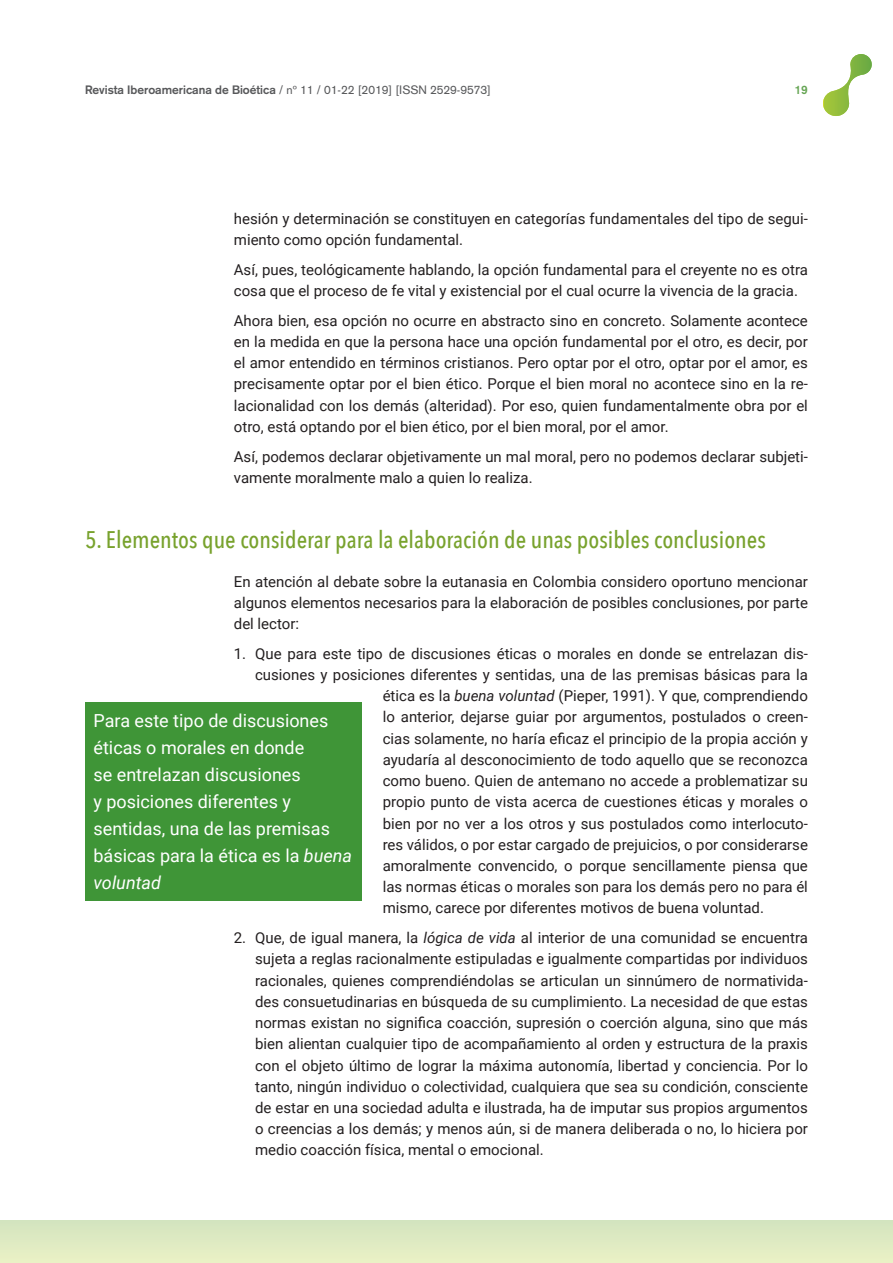
<style>
.page{position:relative;width:893px;height:1263px;background:#fff}
.page>*{position:absolute;margin:0;border:0;box-sizing:border-box;transform-origin:0 0}
.t1{font:500 24px "Avenir Next Condensed";color:#78a22d}
.t2{font:18px/27px "Roboto";color:#fff}
.t3{font:15px/21.3px "Roboto";color:#231f20}
.t4{font:12px "Akzidenz Grotesk";color:#57585a}
.t5{font:700 12px "Akzidenz Grotesk";color:#66a554}
.s1{font-weight:700}
.s2{font-style:italic}
</style>
<div class="page">
<div style="left:0;top:1220px;width:893px;height:43px;background:#deeac2"></div>
<svg style="left:823px;top:54px;width:49px;height:62px"></svg>
<div style="left:85px;top:702px;width:276px;height:198px;background:#3f9537"></div>
<p class="t4" style="left:85px;top:83px;width:407px"><span class="s1">Revista Iberoamericana de Bioética</span> / nº 11 / 01-22 [2019] [ISSN 2529-9573]</p>
<p class="t5" style="left:795px;top:83px;width:15px">19</p>
<p class="t3" style="left:234px;top:207px;width:576px">hesión y determinación se constituyen en categorías fundamentales del tipo de segui&shy;miento como opción fundamental.</p>
<p class="t3" style="left:234px;top:258px;width:576px">Así, pues, teológicamente hablando, la opción fundamental para el creyente no es otra cosa que el proceso de fe vital y existencial por el cual ocurre la vivencia de la gracia.</p>
<p class="t3" style="left:234px;top:309px;width:576px;text-align:justify">Ahora bien, esa opción no ocurre en abstracto sino en concreto. Solamente acontece en la medida en que la persona hace una opción fundamental por el otro, es decir, por el amor entendido en términos cristianos. Pero optar por el otro, optar por el amor, es precisamente optar por el bien ético. Porque el bien moral no acontece sino en la re&shy;lacionalidad con los demás (alteridad). Por eso, quien fundamentalmente obra por el otro, está optando por el bien ético, por el bien moral, por el amor.</p>
<p class="t3" style="left:234px;top:445px;width:576px">Así, podemos declarar objetivamente un mal moral, pero no podemos declarar subjeti&shy;vamente moralmente malo a quien lo realiza.</p>
<h1 class="t1" style="left:85px;top:525px;width:682px">5. Elementos que considerar para la elaboración de unas posibles conclusiones</h1>
<p class="t3" style="left:234px;top:570px;width:576px;text-align:justify">En atención al debate sobre la eutanasia en Colombia considero oportuno mencionar algunos elementos necesarios para la elaboración de posibles conclusiones, por parte del lector:</p>
<p class="t3" style="left:234px;top:642px;width:576px">1. Que para este tipo de discusiones éticas o morales en donde se entrelazan dis-</p>
<p class="t3" style="left:255px;top:663px;width:554px">cusiones y posiciones diferentes y sentidas, una de las premisas básicas para la</p>
<p class="t3" style="left:383px;top:685px;width:427px">ética es la <span class="s2">buena voluntad</span> (Pieper, 1991). Y que, comprendiendo</p>
<p class="t3" style="left:383px;top:706px;width:427px">lo anterior, dejarse guiar por argumentos, postulados o creen-</p>
<p class="t3" style="left:383px;top:727px;width:427px">cias solamente, no haría eficaz el principio de la propia acción y</p>
<p class="t3" style="left:383px;top:748px;width:427px">ayudaría al desconocimiento de todo aquello que se reconozca</p>
<p class="t3" style="left:383px;top:769px;width:427px">como bueno. Quien de antemano no accede a problematizar su</p>
<p class="t3" style="left:383px;top:791px;width:427px">propio punto de vista acerca de cuestiones éticas y morales o</p>
<p class="t3" style="left:383px;top:812px;width:427px">bien por no ver a los otros y sus postulados como interlocuto-</p>
<p class="t3" style="left:383px;top:833px;width:427px">res válidos, o por estar cargado de prejuicios, o por considerarse</p>
<p class="t3" style="left:383px;top:854px;width:427px">amoralmente convencido, o porque sencillamente piensa que</p>
<p class="t3" style="left:383px;top:876px;width:427px">las normas éticas o morales son para los demás pero no para él</p>
<p class="t3" style="left:383px;top:897px;width:383px">mismo, carece por diferentes motivos de buena voluntad.</p>
<p class="t3" style="left:255px;top:927px;width:554px;text-align:justify;text-indent:-21px">2. Que, de igual manera, la <span class="s2">lógica de vida</span> al interior de una comunidad se encuentra sujeta a reglas racionalmente estipuladas e igualmente compartidas por individuos racionales, quienes comprendiéndolas se articulan un sinnúmero de normativida&shy;des consuetudinarias en búsqueda de su cumplimiento. La necesidad de que estas normas existan no significa coacción, supresión o coerción alguna, sino que más bien alientan cualquier tipo de acompañamiento al orden y estructura de la praxis con el objeto último de lograr la máxima autonomía, libertad y conciencia. Por lo tanto, ningún individuo o colectividad, cualquiera que sea su condición, consciente de estar en una sociedad adulta e ilustrada, ha de imputar sus propios argumentos o creencias a los demás; y menos aún, si de manera deliberada o no, lo hiciera por medio coacción física, mental o emocional.</p>
<p class="t2" style="left:94px;top:706px;width:260px">Para este tipo de discusiones éticas o morales en donde<br>se entrelazan discusiones<br>y posiciones diferentes y sentidas, una de las premisas básicas para la ética es la <span class="s2">buena voluntad</span></p>
</div>
